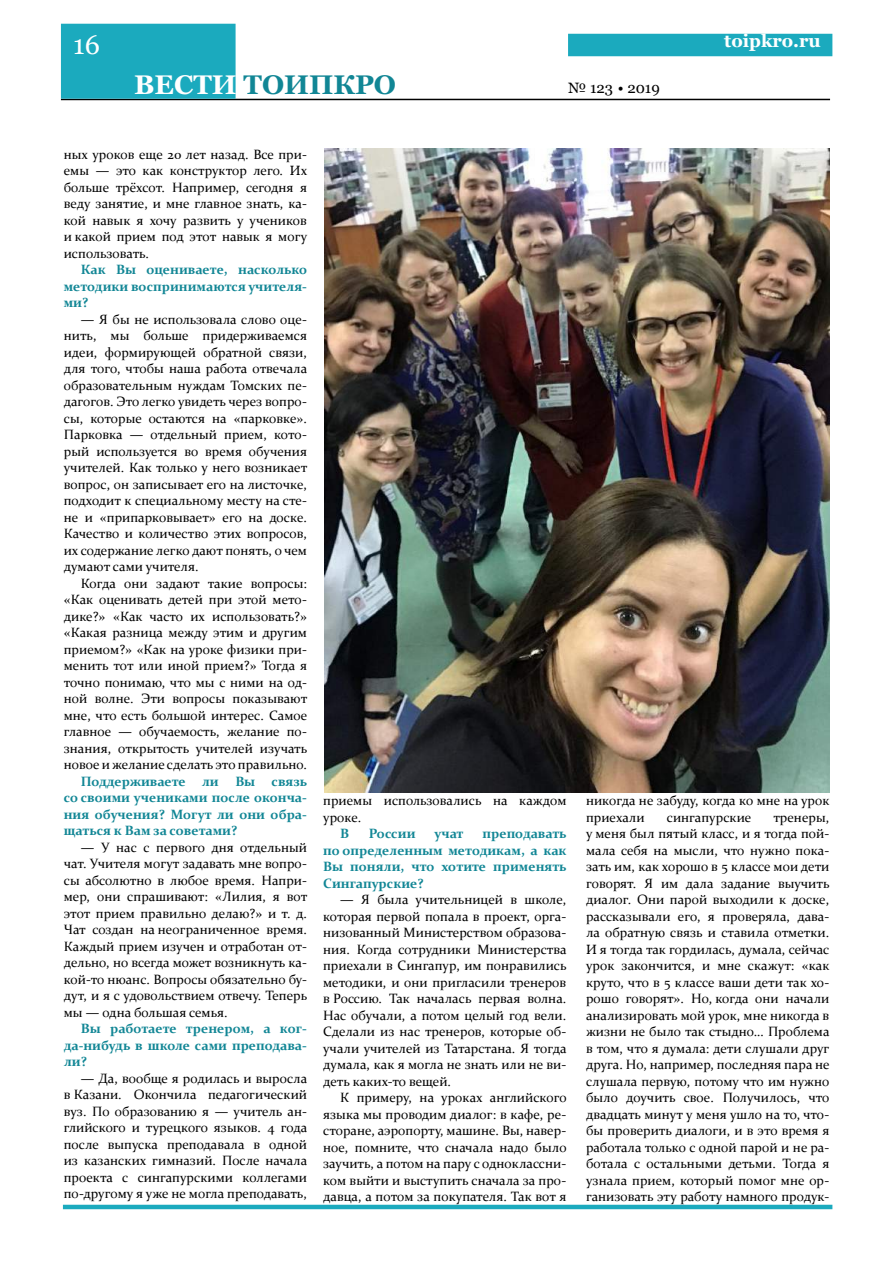
<style>
.page{position:relative;width:893px;height:1263px;background:#fff}
.page>*{position:absolute;margin:0;border:0;box-sizing:border-box;transform-origin:0 0}
.t1{font:700 27px "Georgia";color:#118695}
.t2{font:27px "Georgia";color:#fff}
.t3{font:700 18px "Georgia";color:#fff}
.t4{font:15px "Georgia";color:#000}
.t5{font:13.5px/16.5px "Constantia";color:#000;text-align:justify}
.t6{font:700 13.5px/16.5px "Constantia";color:#118695;text-align:justify}
.s1{color:#fff}
</style>
<div class="page">
<hr style="left:61px;top:99px;width:769px;height:1px;background:#000">
<div style="left:61px;top:24px;width:175px;height:75px;background:#1baabe"></div>
<div style="left:568px;top:34px;width:264px;height:22px;background:#1baabe"></div>
<hr style="left:63px;top:1205px;width:769px;height:4px;background:#1baabe">
<img style="left:325px;top:149px;width:504px;height:643px">
<h1 class="t2" style="left:73px;top:29px;width:28px">16</h1>
<h2 class="t3" style="left:724px;top:30px;width:98px">toipkro.ru</h2>
<h1 class="t1" style="left:134px;top:67px;width:263px"><span class="s1">ВЕСТИ</span> ТОИПКРО</h1>
<p class="t4" style="left:568px;top:78px;width:93px">№ 123 • 2019</p>
<p class="t5" style="left:64px;top:146px;width:245px">ных уроков еще 20 лет назад. Все при&shy;емы — это как конструктор лего. Их больше трёхсот. Например, сегодня я веду занятие, и мне главное знать, ка&shy;кой навык я хочу развить у учеников и какой прием под этот навык я могу использовать.</p>
<p class="t6" style="left:64px;top:261px;width:245px;text-indent:17px">Как Вы оцениваете, насколько методики воспринимаются учителя&shy;ми?</p>
<p class="t5" style="left:64px;top:310px;width:245px;text-indent:17px">— Я бы не использовала слово оце&shy;нить, мы больше придерживаемся идеи, формирующей обратной связи, для того, чтобы наша работа отвечала образовательным нуждам Томских пе&shy;дагогов. Это легко увидеть через вопро&shy;сы, которые остаются на «парковке».<br>Парковка — отдельный прием, кото&shy;рый используется во время обучения учителей. Как только у него возникает вопрос, он записывает его на листочке, подходит к специальному месту на сте&shy;не и «припарковывает» его на доске.<br>Качество и количество этих вопросов, их содержание легко дают понять, о чем думают сами учителя.</p>
<p class="t5" style="left:64px;top:574px;width:245px;text-indent:17px">Когда они задают такие вопросы: «Как оценивать детей при этой мето&shy;дике?» «Как часто их использовать?» «Какая разница между этим и другим приемом?» «Как на уроке физики при&shy;менить тот или иной прием?» Тогда я точно понимаю, что мы с ними на од&shy;ной волне. Эти вопросы показывают мне, что есть большой интерес. Самое главное — обучаемость, желание по&shy;знания, открытость учителей изучать новое и желание сделать это правильно.</p>
<p class="t6" style="left:64px;top:772px;width:245px;text-indent:17px">Поддерживаете ли Вы связь со своими учениками после оконча&shy;ния обучения? Могут ли они обра&shy;щаться к Вам за советами?</p>
<p class="t5" style="left:64px;top:838px;width:245px;text-indent:17px">— У нас с первого дня отдельный чат. Учителя могут задавать мне вопро&shy;сы абсолютно в любое время. Напри&shy;мер, они спрашивают: «Лилия, я вот этот прием правильно делаю?» и т. д.<br>Чат создан на неограниченное время.<br>Каждый прием изучен и отработан от&shy;дельно, но всегда может возникнуть ка&shy;кой-то нюанс. Вопросы обязательно бу&shy;дут, и я с удовольствием отвечу. Теперь мы — одна большая семья.</p>
<p class="t6" style="left:64px;top:1020px;width:245px;text-indent:17px">Вы работаете тренером, а ког&shy;да-нибудь в школе сами преподава&shy;ли?</p>
<p class="t5" style="left:64px;top:1069px;width:245px;text-indent:17px">— Да, вообще я родилась и выросла в Казани. Окончила педагогический вуз. По образованию я — учитель ан&shy;глийского и турецкого языков. 4 года после выпуска преподавала в одной из казанских гимназий. После начала проекта с сингапурскими коллегами по-другому я уже не могла преподавать,</p>
<p class="t5" style="left:323px;top:792px;width:245px">приемы использовались на каждом уроке.</p>
<p class="t6" style="left:340px;top:825px;width:10px">В</p>
<p class="t6" style="left:369px;top:825px;width:48px">России</p>
<p class="t6" style="left:435px;top:825px;width:30px">учат</p>
<p class="t6" style="left:323px;top:825px;width:245px;text-indent:159px">преподавать по определенным методикам, а как Вы поняли, что хотите применять Сингапурские?</p>
<p class="t5" style="left:323px;top:891px;width:245px;text-indent:17px">— Я была учительницей в школе, которая первой попала в проект, орга&shy;низованный Министерством образова&shy;ния. Когда сотрудники Министерства приехали в Сингапур, им понравились методики, и они пригласили тренеров в Россию. Так началась первая волна.<br>Нас обучали, а потом целый год вели.<br>Сделали из нас тренеров, которые об&shy;учали учителей из Татарстана. Я тогда думала, как я могла не знать или не ви&shy;деть каких-то вещей.</p>
<p class="t5" style="left:323px;top:1089px;width:245px;text-indent:17px">К примеру, на уроках английского языка мы проводим диалог: в кафе, ре&shy;сторане, аэропорту, машине. Вы, навер&shy;ное, помните, что сначала надо было заучить, а потом на пару с одноклассни&shy;ком выйти и выступить сначала за про&shy;давца, а потом за покупателя. Так вот я</p>
<p class="t5" style="left:586px;top:792px;width:245px">никогда не забуду, когда ко мне на урок приехали</p>
<p class="t5" style="left:586px;top:808px;width:245px;text-indent:187px">тренеры, у меня был пятый класс, и я тогда пой&shy;мала себя на мысли, что нужно пока&shy;зать им, как хорошо в 5 классе мои дети говорят. Я им дала задание выучить диалог. Они парой выходили к доске, рассказывали его, я проверяла, дава&shy;ла обратную связь и ставила отметки.<br>И я тогда так гордилась, думала, сейчас урок закончится, и мне скажут: «как круто, что в 5 классе ваши дети так хо&shy;рошо говорят». Но, когда они начали анализировать мой урок, мне никогда в жизни не было так стыдно… Проблема в том, что я думала: дети слушали друг друга. Но, например, последняя пара не слушала первую, потому что им нужно было доучить свое. Получилось, что двадцать минут у меня ушло на то, что&shy;бы проверить диалоги, и в это время я работала только с одной парой и не ра&shy;ботала с остальными детьми. Тогда я узнала прием, который помог мне ор&shy;ганизовать эту работу намного продук-</p>
<p class="t5" style="left:667px;top:808px;width:86px">сингапурские</p>
</div>
